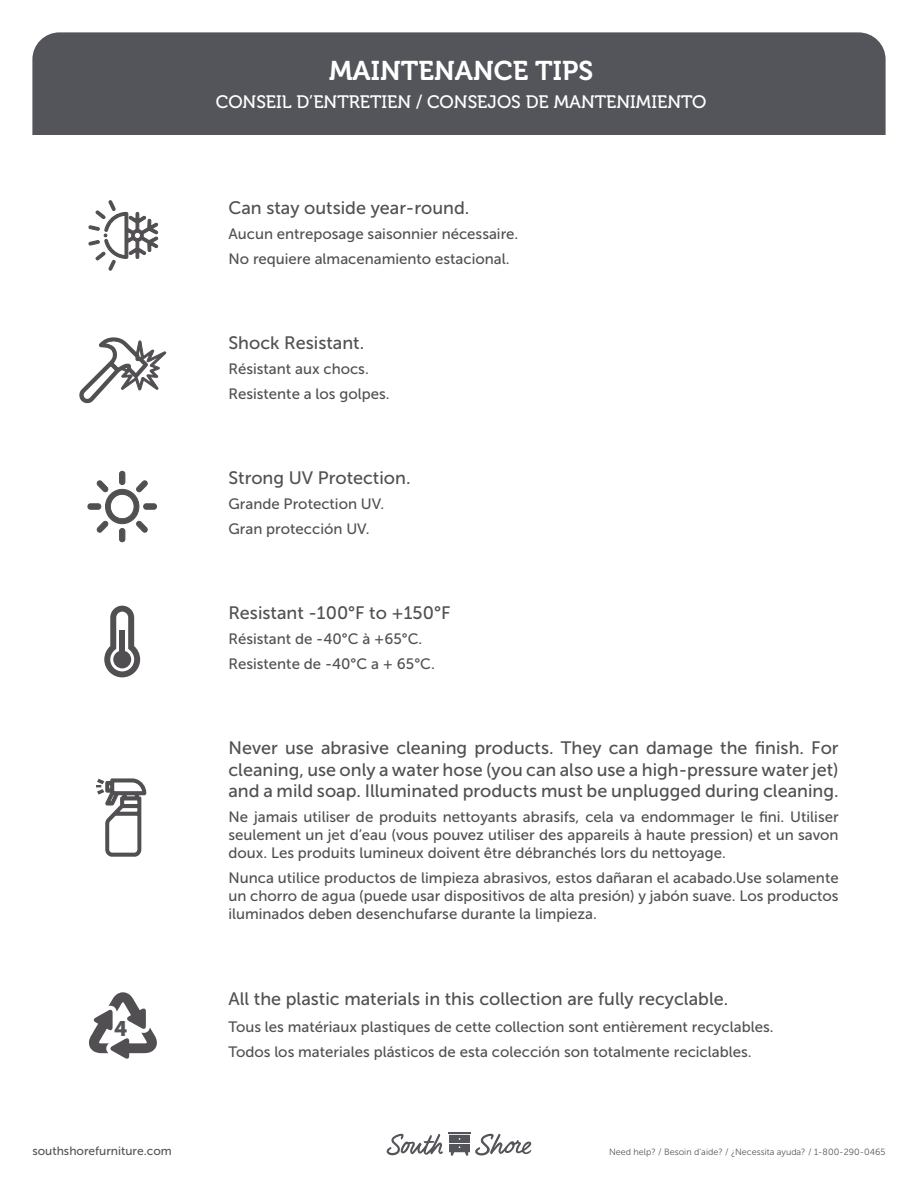
<style>
.page{position:relative;width:918px;height:1188px;background:#fff}
.page>*{position:absolute;margin:0;border:0;box-sizing:border-box;transform-origin:0 0}
.t1{font:27px "Museo 700";color:#fff}
.Bas_de_page_-_Need_h{font:21px "Museo Sans 900";color:#54555a}
.Maintenance_tips_-_I{font:18px/21.6px "Museo Sans 500";color:#524f52;text-align:justify}
.Titre_bilingue{font:18px "Museo Sans 500";color:#524f52}
.t2{font:18px "Museo 500";color:#fff}
.Maintenance_tips_-_I-2{font:15px/18px "Museo Sans 500";color:#524f52;text-align:justify}
.Titre_bilingue-2{font:15px "Museo Sans 500";color:#524f52}
.t3{font:12px "Museo Sans 500";color:#54555a}
.Bas_de_page_-_Need_h-2{font:9px "Museo Sans 300";color:#54555a}
</style>
<div class="page">
<div style="left:32px;top:32px;width:854px;height:103px;background:#54555a"></div>
<svg style="left:386px;top:1133px;width:145px;height:23px"></svg>
<svg style="left:89px;top:992px;width:68px;height:67px"></svg>
<div style="left:120px;top:471px;width:5px;height:14px;background:#524f52;border-radius:3px"></div>
<div style="left:119px;top:471px;width:6px;height:14px;border:1px solid #524f52;border-radius:3px"></div>
<div style="left:120px;top:529px;width:5px;height:13px;background:#524f52;border-radius:3px"></div>
<div style="left:119px;top:528px;width:6px;height:14px;border:1px solid #524f52;border-radius:3px"></div>
<div style="left:144px;top:504px;width:13px;height:5px;background:#524f52;border-radius:3px"></div>
<div style="left:143px;top:503px;width:14px;height:7px;border:1px solid #524f52;border-radius:3px"></div>
<div style="left:88px;top:504px;width:13px;height:5px;background:#524f52;border-radius:3px"></div>
<div style="left:88px;top:503px;width:13px;height:7px;border:1px solid #524f52;border-radius:3px"></div>
<svg style="left:96px;top:480px;width:53px;height:53px"></svg>
<svg style="left:104px;top:606px;width:36px;height:71px"></svg>
<div style="left:119px;top:630px;width:6px;height:35px;background:#524f52"></div>
<div style="left:113px;top:650px;width:18px;height:18px;background:#524f52;border-radius:50%"></div>
<svg style="left:96px;top:778px;width:51px;height:79px"></svg>
<svg style="left:79px;top:337px;width:87px;height:67px"></svg>
<svg style="left:88px;top:200px;width:71px;height:71px"></svg>
<p class="Bas_de_page_-_Need_h" style="left:114px;top:1016px;width:15px">4</p>
<p class="t3" style="left:32px;top:1145px;width:141px">southshorefurniture.com</p>
<h1 class="t1" style="left:329px;top:55px;width:266px">MAINTENANCE TIPS</h1>
<p class="t2" style="left:216px;top:92px;width:492px">CONSEIL D’ENTRETIEN / CONSEJOS DE MANTENIMIENTO</p>
<p class="Titre_bilingue" style="left:228px;top:198px;width:242px">Can stay outside year-round.</p>
<p class="Titre_bilingue-2" style="left:228px;top:226px;width:291px">Aucun entreposage saisonnier nécessaire.</p>
<p class="Titre_bilingue-2" style="left:228px;top:250px;width:283px">No requiere almacenamiento estacional.</p>
<p class="Titre_bilingue" style="left:228px;top:333px;width:137px">Shock Resistant.</p>
<p class="Titre_bilingue-2" style="left:228px;top:361px;width:142px">Résistant aux chocs.</p>
<p class="Titre_bilingue-2" style="left:228px;top:385px;width:163px">Resistente a los golpes.</p>
<p class="Titre_bilingue" style="left:228px;top:468px;width:184px">Strong UV Protection.</p>
<p class="Titre_bilingue-2" style="left:228px;top:496px;width:157px">Grande Protection UV.</p>
<p class="Titre_bilingue-2" style="left:228px;top:520px;width:143px">Gran protección UV.</p>
<p class="Titre_bilingue" style="left:228px;top:603px;width:223px">Resistant -100°F to +150°F</p>
<p class="Titre_bilingue-2" style="left:228px;top:631px;width:195px">Résistant de -40°C à +65°C.</p>
<p class="Titre_bilingue-2" style="left:228px;top:655px;width:208px">Resistente de -40°C a + 65°C.</p>
<p class="Maintenance_tips_-_I" style="left:228px;top:737px;width:612px">Never use abrasive cleaning products. They can damage the finish. For cleaning, use only a water hose (you can also use a high-pressure water jet) and a mild soap. Illuminated products must be unplugged during cleaning.</p>
<p class="Maintenance_tips_-_I-2" style="left:228px;top:808px;width:612px">Ne jamais utiliser de produits nettoyants abrasifs, cela va endommager le fini. Utiliser seulement un jet d’eau (vous pouvez utiliser des appareils à haute pression) et un savon doux. Les produits lumineux doivent être débranchés lors du nettoyage.</p>
<p class="Maintenance_tips_-_I-2" style="left:228px;top:869px;width:612px">Nunca utilice productos de limpieza abrasivos, estos dañaran el acabado.Use solamente un chorro de agua (puede usar dispositivos de alta presión) y jabón suave. Los productos iluminados deben desenchufarse durante la limpieza.</p>
<p class="Titre_bilingue" style="left:228px;top:989px;width:501px">All the plastic materials in this collection are fully recyclable.</p>
<p class="Maintenance_tips_-_I-2" style="left:228px;top:1018px;width:547px">Tous les matériaux plastiques de cette collection sont entièrement recyclables.</p>
<p class="Titre_bilingue-2" style="left:228px;top:1044px;width:525px">Todos los materiales plásticos de esta colección son totalmente reciclables.</p>
<p class="Bas_de_page_-_Need_h-2" style="left:609px;top:1147px;width:278px">Need help? / Besoin d’aide? / ¿Necessita ayuda? / 1-800-290-0465</p>
</div>
